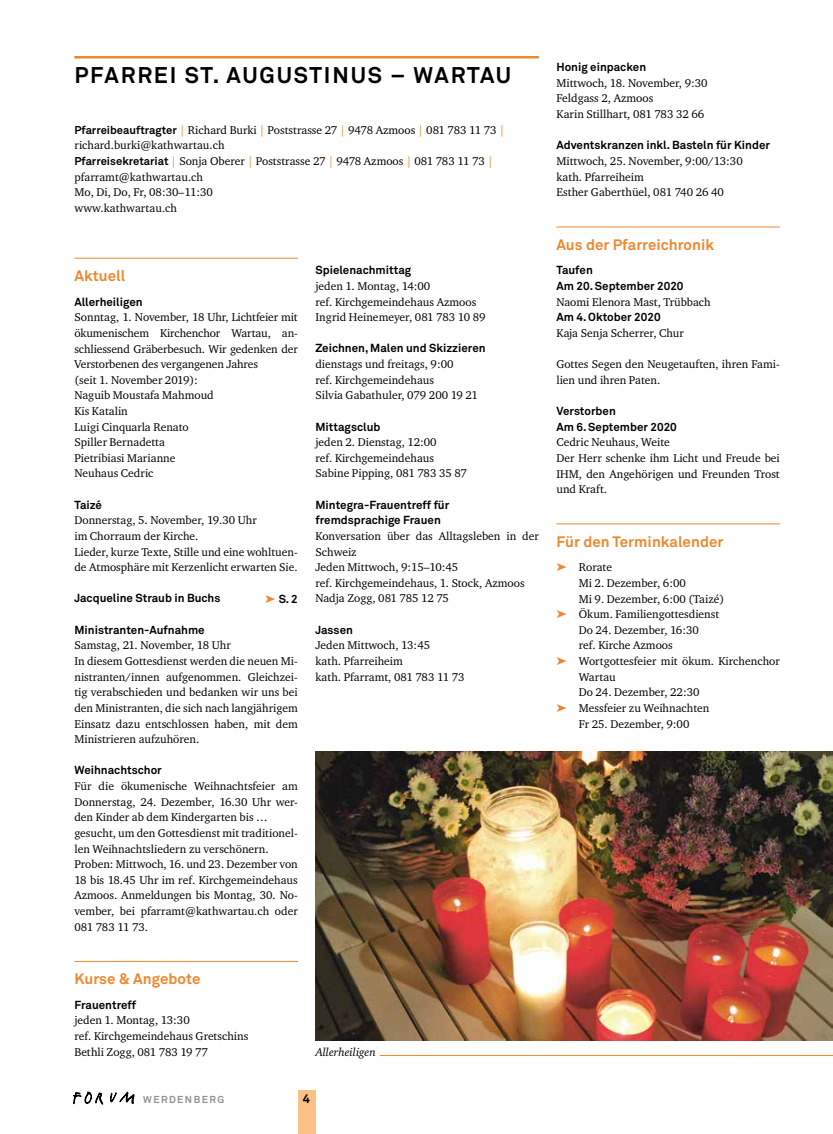
<style>
.page{position:relative;width:833px;height:1134px;background:#fff}
.page>*{position:absolute;margin:0;border:0;box-sizing:border-box;transform-origin:0 0}
.t1{font:700 22.5px "Akkurat";letter-spacing:.08em;color:#000}
.t2{font:700 15px "Akkurat";letter-spacing:.005em;color:#ee872e}
.t3{font:700 12.5px "Akkurat";color:#000}
.t4{font:11.5px/15.6px "Charter ITC";color:#000}
.t5{font:700 11.5px/15.6px "Akkurat";color:#000}
.t6{font:italic 11.5px "Charter ITC";color:#000}
.t7{font:700 10px "Akkurat";letter-spacing:.14em;color:#949290}
.s1{font-family:"Akkurat";font-weight:700;font-size:11.25px}
.s2{color:#ee872e}
</style>
<div class="page">
<svg style="left:110px;top:1092px;width:24px;height:11px"></svg>
<svg style="left:73px;top:1092px;width:30px;height:12px"></svg>
<div style="left:298px;top:1090px;width:17px;height:44px;background:#fac085"></div>
<hr style="left:74px;top:56px;width:465px;height:2px;background:#ee872e">
<hr style="left:74px;top:258px;width:224px;height:1px;background:#ee872e">
<hr style="left:74px;top:961px;width:224px;height:1px;background:#ee872e">
<hr style="left:556px;top:227px;width:224px;height:1px;background:#ee872e">
<hr style="left:556px;top:524px;width:224px;height:1px;background:#ee872e">
<img style="left:315px;top:752px;width:518px;height:288px">
<hr style="left:380px;top:1055px;width:453px;height:1px;background:#ee872e">
<h1 class="t1" style="left:74px;top:61px;width:438px">PFARREI ST. AUGUSTINUS – WARTAU</h1>
<p class="t4" style="left:74px;top:122px;width:432px"><span class="s1">Pfarreibeauftragter</span> <span class="s2">|</span> Richard Burki <span class="s2">|</span> Poststrasse 27 <span class="s2">|</span> 9478 Azmoos <span class="s2">|</span> 081 783 11 73 <span class="s2">| </span>richard.burki@kathwartau.ch<br><span class="s1">Pfarreisekretariat</span> <span class="s2">|</span> Sonja Oberer <span class="s2">|</span> Poststrasse 27 <span class="s2">|</span> 9478 Azmoos <span class="s2">|</span> 081 783 11 73 <span class="s2">| </span>pfarramt@kathwartau.ch<br>Mo, Di, Do, Fr, 08:30–11:30<br>www.kathwartau.ch</p>
<h2 class="t2" style="left:74px;top:266px;width:52px">Aktuell</h2>
<p class="t5" style="left:74px;top:294px;width:70px">Allerheiligen</p>
<p class="t4" style="left:74px;top:309px;width:225px">Sonntag, 1. November, 18 Uhr, Lichtfeier mit ökumenischem Kirchenchor Wartau, an&shy;schliessend Gräberbesuch. Wir gedenken der<br>Verstorbenen des vergangenen Jahres<br>(seit 1. November 2019):<br>Naguib Moustafa Mahmoud<br>Kis Katalin<br>Luigi Cinquarla Renato<br>Spiller Bernadetta<br>Pietribiasi Marianne<br>Neuhaus Cedric</p>
<p class="t5" style="left:74px;top:497px;width:29px">Taizé</p>
<p class="t4" style="left:74px;top:512px;width:225px">Donnerstag, 5. November, 19.30 Uhr<br>im Chorraum der Kirche.<br>Lieder, kurze Texte, Stille und eine wohltuen&shy;de Atmosphäre mit Kerzenlicht erwarten Sie.</p>
<p class="t5" style="left:74px;top:590px;width:148px">Jacqueline Straub in Buchs</p>
<p class="t5" style="left:265px;top:590px;width:34px"><span class="s2">➤</span> S. 2</p>
<p class="t5" style="left:74px;top:622px;width:132px">Ministranten-Aufnahme</p>
<p class="t4" style="left:74px;top:637px;width:225px">Samstag, 21. November, 18 Uhr<br>In diesem Gottesdienst werden die neuen Mi&shy;nistranten/innen aufgenommen. Gleichzei&shy;tig verabschieden und bedanken wir uns bei den Ministranten, die sich nach langjährigem Einsatz dazu entschlossen haben, mit dem Ministrieren aufzuhören.</p>
<p class="t5" style="left:74px;top:762px;width:89px">Weihnachtschor</p>
<p class="t4" style="left:74px;top:778px;width:225px">Für die ökumenische Weihnachtsfeier am Donnerstag, 24. Dezember, 16.30 Uhr wer&shy;den Kinder ab dem Kindergarten bis … gesucht, um den Gottesdienst mit traditionel&shy;len Weihnachtsliedern zu verschönern.<br>Proben: Mittwoch, 16. und 23. Dezember von 18 bis 18.45 Uhr im ref. Kirchgemeindehaus Azmoos. Anmeldungen bis Montag, 30. No&shy;vember, bei pfarramt@kathwartau.ch oder 081 783 11 73.</p>
<p class="t5" style="left:315px;top:262px;width:97px">Spielenachmittag</p>
<p class="t4" style="left:315px;top:278px;width:172px">jeden 1. Montag, 14:00<br>ref. Kirchgemeindehaus Azmoos<br>Ingrid Heinemeyer, 081 783 10 89</p>
<p class="t5" style="left:315px;top:340px;width:172px">Zeichnen, Malen und Skizzieren</p>
<p class="t4" style="left:315px;top:356px;width:164px">dienstags und freitags, 9:00<br>ref. Kirchgemeindehaus<br>Silvia Gabathuler, 079 200 19 21</p>
<p class="t5" style="left:315px;top:419px;width:67px">Mittagsclub</p>
<p class="t4" style="left:315px;top:434px;width:153px">jeden 2. Dienstag, 12:00<br>ref. Kirchgemeindehaus<br>Sabine Pipping, 081 783 35 87</p>
<p class="t5" style="left:315px;top:497px;width:135px">Mintegra-Frauentreff für fremdsprachige Frauen</p>
<p class="t4" style="left:315px;top:528px;width:225px">Konversation über das Alltagsleben in der<br>Schweiz<br>Jeden Mittwoch, 9:15–10:45<br>ref. Kirchgemeindehaus, 1. Stock, Azmoos<br>Nadja Zogg, 081 785 12 75</p>
<p class="t5" style="left:315px;top:622px;width:39px">Jassen</p>
<p class="t4" style="left:315px;top:637px;width:151px">Jeden Mittwoch, 13:45<br>kath. Pfarreiheim<br>kath. Pfarramt, 081 783 11 73</p>
<h2 class="t2" style="left:74px;top:970px;width:127px">Kurse &amp; Angebote</h2>
<p class="t5" style="left:74px;top:997px;width:63px">Frauentreff</p>
<p class="t4" style="left:74px;top:1012px;width:175px">jeden 1. Montag, 13:30<br>ref. Kirchgemeindehaus Gretschins<br>Bethli Zogg, 081 783 19 77</p>
<p class="t6" style="left:316px;top:1045px;width:62px">Allerheiligen</p>
<p class="t7" style="left:143px;top:1093px;width:82px">WERDENBERG</p>
<p class="t3" style="left:303px;top:1090px;width:9px">4</p>
<p class="t5" style="left:556px;top:59px;width:91px">Honig einpacken</p>
<p class="t4" style="left:556px;top:75px;width:153px">Mittwoch, 18. November, 9:30<br>Feldgass 2, Azmoos<br>Karin Stillhart, 081 783 32 66</p>
<p class="t5" style="left:556px;top:137px;width:215px">Adventskranzen inkl. Basteln für Kinder</p>
<p class="t4" style="left:556px;top:153px;width:188px">Mittwoch, 25. November, 9:00/13:30 kath. Pfarreiheim<br>Esther Gaberthüel, 081 740 26 40</p>
<h2 class="t2" style="left:556px;top:235px;width:159px">Aus der Pfarreichronik</h2>
<p class="t5" style="left:556px;top:262px;width:129px">Taufen<br>Am 20. September 2020</p>
<p class="t4" style="left:556px;top:294px;width:156px">Naomi Elenora Mast, Trübbach</p>
<p class="t5" style="left:556px;top:309px;width:106px">Am 4. Oktober 2020</p>
<p class="t4" style="left:556px;top:325px;width:129px">Kaja Senja Scherrer, Chur</p>
<p class="t4" style="left:556px;top:356px;width:225px">Gottes Segen den Neugetauften, ihren Fami&shy;lien und ihren Paten.</p>
<p class="t5" style="left:556px;top:403px;width:122px">Verstorben<br>Am 6. September 2020</p>
<p class="t4" style="left:556px;top:434px;width:225px">Cedric Neuhaus, Weite<br>Der Herr schenke ihm Licht und Freude bei<br>IHM, den Angehörigen und Freunden Trost und Kraft.</p>
<h2 class="t2" style="left:556px;top:532px;width:168px">Für den Terminkalender</h2>
<p class="t4" style="left:556px;top:559px;width:57px"><span class="s2">➤</span> Rorate</p>
<p class="t4" style="left:579px;top:575px;width:109px">Mi 2. Dezember, 6:00</p>
<p class="t4" style="left:579px;top:590px;width:147px">Mi 9. Dezember, 6:00 (Taizé)</p>
<p class="t4" style="left:556px;top:606px;width:164px"><span class="s2">➤</span> Ökum. Familiengottesdienst</p>
<p class="t4" style="left:579px;top:622px;width:122px">Do 24. Dezember, 16:30</p>
<p class="t4" style="left:579px;top:637px;width:95px">ref. Kirche Azmoos</p>
<p class="t4" style="left:556px;top:653px;width:225px"><span class="s2">➤</span> Wortgottesfeier mit ökum. Kirchenchor</p>
<p class="t4" style="left:579px;top:669px;width:39px">Wartau</p>
<p class="t4" style="left:579px;top:684px;width:122px">Do 24. Dezember, 22:30</p>
<p class="t4" style="left:556px;top:700px;width:154px"><span class="s2">➤</span> Messfeier zu Weihnachten</p>
<p class="t4" style="left:579px;top:715px;width:112px">Fr 25. Dezember, 9:00</p>
</div>
